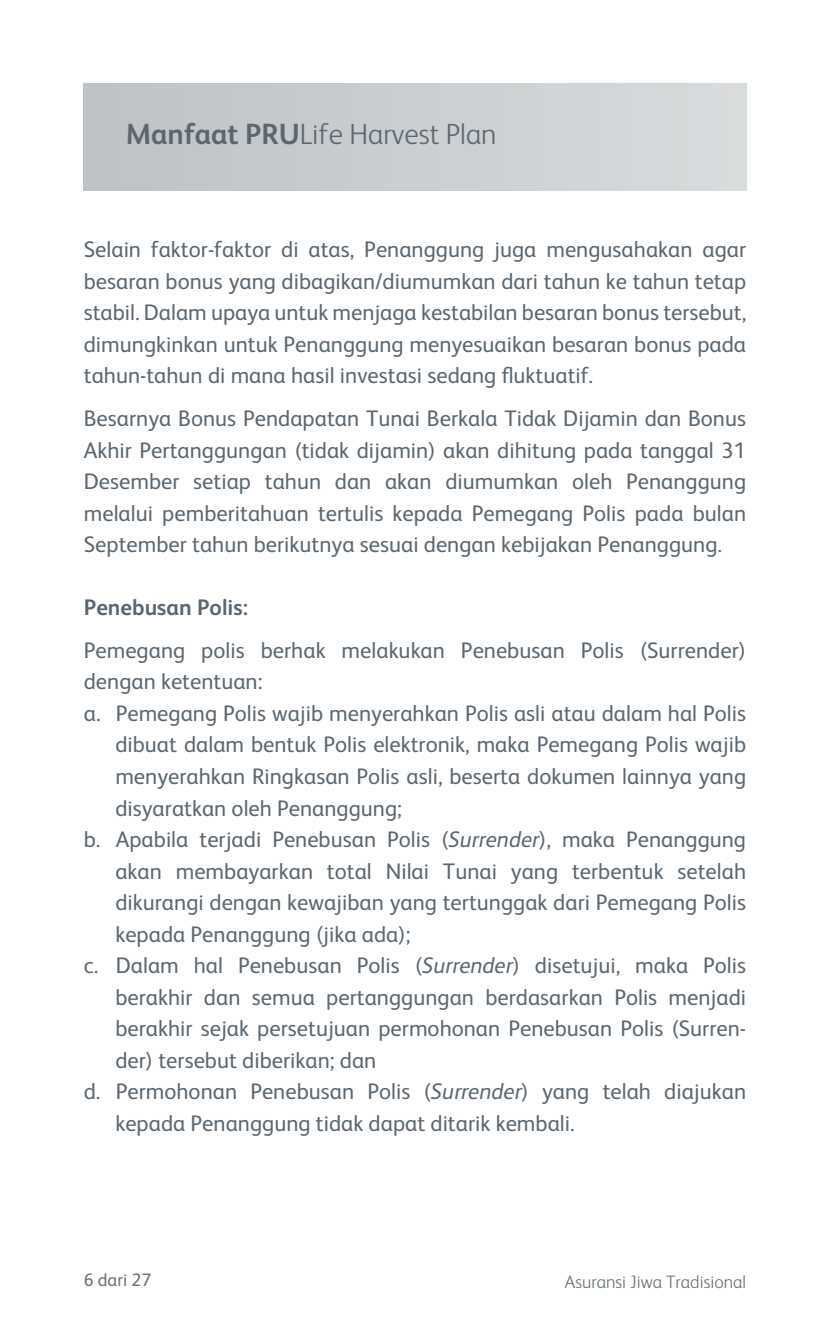
<style>
.page{position:relative;width:830px;height:1340px;background:#fff}
.page>*{position:absolute;margin:0;border:0;box-sizing:border-box;transform-origin:0 0}
.t1{font:300 29.25px "FS Albert Pro";color:#5b6770}
.t2{font:22.5px/31.5px "FS Albert Pro";color:#5b6770;text-align:justify}
.t3{font:700 22.5px "FS Albert Pro";color:#5b6770}
.t4{font:300 18px "FS Albert Pro";color:#687379}
.t5{font:18px "FS Albert Pro";color:#687379}
.s1{font-weight:700}
.s2{font-style:italic}
</style>
<div class="page">
<div style="left:84px;top:84px;width:661px;height:106px;background:linear-gradient(to right,#bdc2c4,#d9dcdd)"></div>
<h1 class="t1" style="left:126px;top:114px;width:372px"><span class="s1">Manfaat PRU</span>Life Harvest Plan</h1>
<p class="t2" style="left:84px;top:232px;width:663px">Selain faktor-faktor di atas, Penanggung juga mengusahakan agar besaran bonus yang dibagikan/diumumkan dari tahun ke tahun tetap stabil. Dalam upaya untuk menjaga kestabilan besaran bonus tersebut, dimungkinkan untuk Penanggung menyesuaikan besaran bonus pada tahun-tahun di mana hasil investasi sedang fluktuatif.</p>
<p class="t2" style="left:84px;top:401px;width:663px">Besarnya Bonus Pendapatan Tunai Berkala Tidak Dijamin dan Bonus Akhir Pertanggungan (tidak dijamin) akan dihitung pada tanggal 31<br>Desember setiap tahun dan akan diumumkan oleh Penanggung melalui pemberitahuan tertulis kepada Pemegang Polis pada bulan September tahun berikutnya sesuai dengan kebijakan Penanggung.</p>
<p class="t3" style="left:84px;top:591px;width:166px">Penebusan Polis:</p>
<p class="t2" style="left:84px;top:633px;width:663px">Pemegang polis berhak melakukan Penebusan Polis (Surrender)</p>
<p class="t2" style="left:84px;top:664px;width:180px">dengan ketentuan:</p>
<p class="t2" style="left:84px;top:696px;width:663px">a. Pemegang Polis wajib menyerahkan Polis asli atau dalam hal Polis</p>
<p class="t2" style="left:115px;top:727px;width:632px">dibuat dalam bentuk Polis elektronik, maka Pemegang Polis wajib</p>
<p class="t2" style="left:115px;top:759px;width:632px">menyerahkan Ringkasan Polis asli, beserta dokumen lainnya yang</p>
<p class="t2" style="left:115px;top:790px;width:288px">disyaratkan oleh Penanggung;</p>
<p class="t2" style="left:84px;top:822px;width:663px">b. Apabila terjadi Penebusan Polis (<span class="s2">Surrender</span>), maka Penanggung</p>
<p class="t2" style="left:115px;top:853px;width:632px">akan membayarkan total Nilai Tunai yang terbentuk setelah</p>
<p class="t2" style="left:115px;top:885px;width:632px">dikurangi dengan kewajiban yang tertunggak dari Pemegang Polis</p>
<p class="t2" style="left:115px;top:916px;width:296px">kepada Penanggung (jika ada);</p>
<p class="t2" style="left:84px;top:948px;width:663px">c. Dalam hal Penebusan Polis (<span class="s2">Surrender</span>) disetujui, maka Polis</p>
<p class="t2" style="left:115px;top:979px;width:632px">berakhir dan semua pertanggungan berdasarkan Polis menjadi</p>
<p class="t2" style="left:115px;top:1011px;width:632px">berakhir sejak persetujuan permohonan Penebusan Polis (Surren-</p>
<p class="t2" style="left:115px;top:1042px;width:262px">der) tersebut diberikan; dan</p>
<p class="t2" style="left:84px;top:1074px;width:663px">d. Permohonan Penebusan Polis (<span class="s2">Surrender</span>) yang telah diajukan</p>
<p class="t2" style="left:115px;top:1105px;width:460px">kepada Penanggung tidak dapat ditarik kembali.</p>
<p class="t5" style="left:84px;top:1267px;width:69px">6 dari 27</p>
<p class="t4" style="left:564px;top:1268px;width:183px">Asuransi Jiwa Tradisional</p>
</div>
